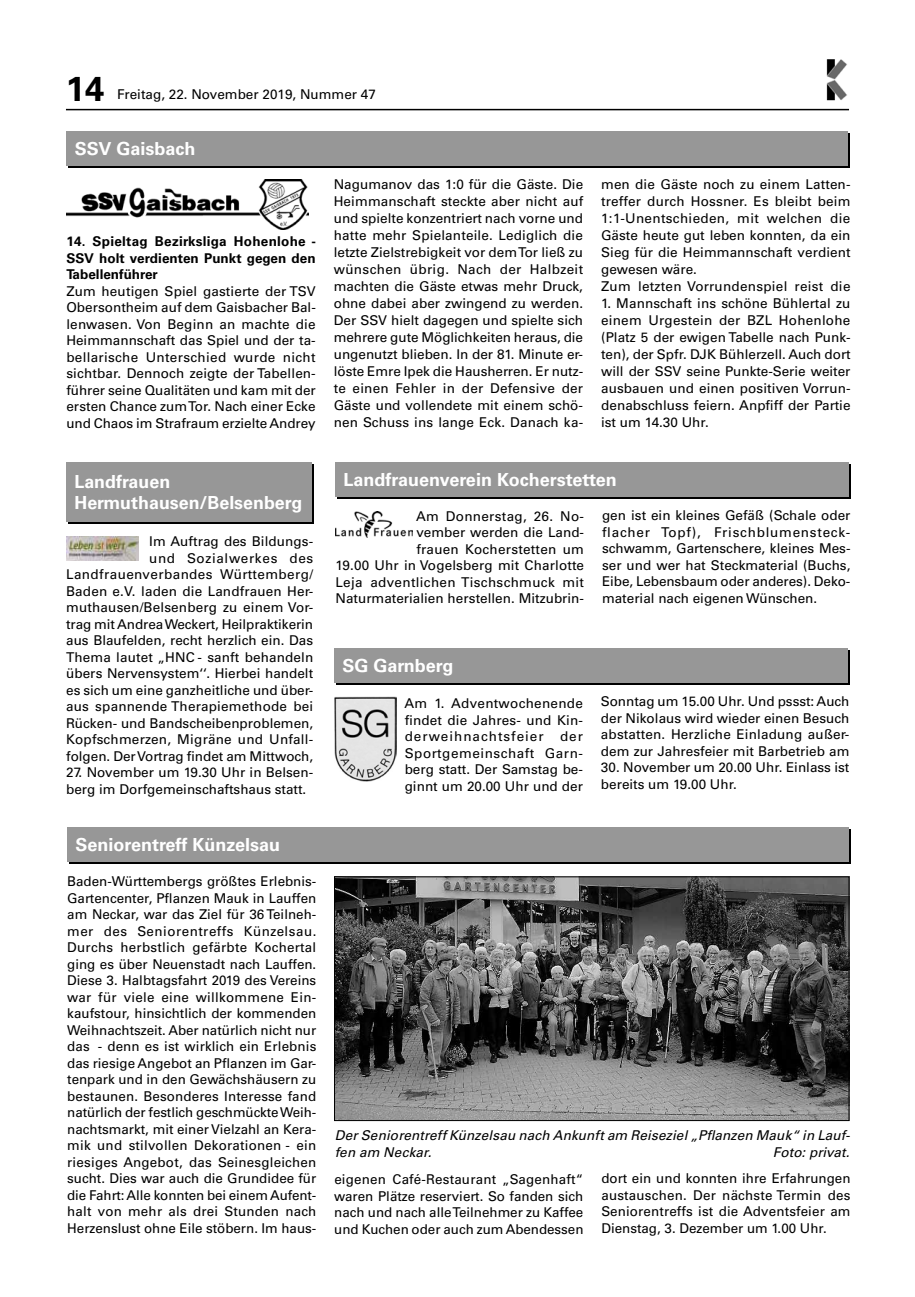
<style>
.page{position:relative;width:915px;height:1297px;background:#fff}
.page>*{position:absolute;margin:0;border:0;box-sizing:border-box;transform-origin:0 0}
.t1{font:700 34.5px "Univers LT Pro 65";color:#000}
.t2{font:700 18px/21px "Univers LT Pro 65";color:#fff}
.t3{font:13.5px/16.5px "Univers LT Pro 55 Roman";color:#000;text-align:justify}
.t4{font:italic 13.5px/16.5px "Univers LT Pro 55";letter-spacing:.01em;color:#000}
.t5{font:700 13.5px/16.5px "Univers LT Pro 65";letter-spacing:.005em;color:#000;text-align:justify}
</style>
<div class="page">
<hr style="left:66px;top:109px;width:782px;height:1px;background:#000">
<img style="left:826px;top:60px;width:21px;height:40px">
<img style="left:66px;top:180px;width:243px;height:50px">
<div style="left:68px;top:134px;width:781px;height:34px;background:#000"></div>
<div style="left:66px;top:132px;width:781px;height:34px;background:#979797"></div>
<div style="left:69px;top:829px;width:781px;height:35px;background:#000"></div>
<div style="left:67px;top:828px;width:781px;height:34px;background:#979797"></div>
<img style="left:336px;top:879px;width:510px;height:240px">
<div style="left:334px;top:877px;width:514px;height:244px;border:1px solid #000"></div>
<div style="left:337px;top:465px;width:513px;height:34px;background:#000"></div>
<div style="left:335px;top:463px;width:513px;height:34px;background:#979797"></div>
<img style="left:335px;top:511px;width:77px;height:26px">
<svg style="left:68px;top:465px;width:245px;height:59px"></svg>
<div style="left:66px;top:463px;width:245px;height:59px;background:#979797"></div>
<img style="left:66px;top:536px;width:72px;height:25px">
<div style="left:335px;top:650px;width:514px;height:34px;background:#979797"></div>
<div style="left:334px;top:648px;width:513px;height:34px;background:#979797"></div>
<img style="left:334px;top:696px;width:62px;height:86px">
<h1 class="t1" style="left:66px;top:68px;width:40px">14</h1>
<p class="t3" style="left:117px;top:86px;width:260px">Freitag, 22. November 2019, Nummer 47</p>
<h2 class="t2" style="left:75px;top:139px;width:122px">SSV Gaisbach</h2>
<p class="t5" style="left:66px;top:233px;width:251px">14. Spieltag Bezirksliga Hohenlohe - SSV holt verdienten Punkt gegen den Tabellenführer</p>
<p class="t3" style="left:66px;top:283px;width:251px">Zum heutigen Spiel gastierte der TSV Obersontheim auf dem Gaisbacher Bal&shy;lenwasen. Von Beginn an machte die Heimmannschaft das Spiel und der ta&shy;bellarische Unterschied wurde nicht sichtbar. Dennoch zeigte der Tabellen&shy;führer seine Qualitäten und kam mit der ersten Chance zum Tor. Nach einer Ecke und Chaos im Strafraum erzielte Andrey</p>
<h2 class="t2" style="left:74px;top:472px;width:229px">Landfrauen<br>Hermuthausen/Belsenberg</h2>
<p class="t3" style="left:66px;top:533px;width:248px;text-align:right">Im Auftrag des Bildungs-<br>und Sozialwerkes des Landfrauenverbandes Württemberg/ Baden e.V. laden die Landfrauen Her&shy;muthausen/Belsenberg zu einem Vor&shy;trag mit Andrea Weckert, Heilpraktikerin aus Blaufelden, recht herzlich ein. Das Thema lautet „HNC - sanft behandeln übers Nervensystem‘‘. Hierbei handelt es sich um eine ganzheitliche und über&shy;aus spannende Therapiemethode bei Rücken- und Bandscheibenproblemen, Kopfschmerzen, Migräne und Unfall&shy;folgen. Der Vortrag findet am Mittwoch,</p>
<p class="t3" style="left:66px;top:764px;width:248px">27. November um 19.30 Uhr in Belsen&shy;berg im Dorfgemeinschaftshaus statt.</p>
<h2 class="t2" style="left:75px;top:834px;width:206px">Seniorentreff Künzelsau</h2>
<p class="t3" style="left:67px;top:873px;width:251px">Baden-Württembergs größtes Erlebnis-Gartencenter, Pflanzen Mauk in Lauffen am Neckar, war das Ziel für 36 Teilneh&shy;mer des Seniorentreffs Künzelsau.<br>Durchs herbstlich gefärbte Kochertal ging es über Neuenstadt nach Lauffen.<br>Diese 3. Halbtagsfahrt 2019 des Vereins war für viele eine willkommene Ein&shy;kaufstour, hinsichtlich der kommenden Weihnachtszeit. Aber natürlich nicht nur das - denn es ist wirklich ein Erlebnis das riesige Angebot an Pflanzen im Gar&shy;tenpark und in den Gewächshäusern zu bestaunen. Besonderes Interesse fand natürlich der festlich geschmückte Weih&shy;nachtsmarkt, mit einer Vielzahl an Kera&shy;mik und stilvollen Dekorationen - ein riesiges Angebot, das Seinesgleichen sucht. Dies war auch die Grundidee für die Fahrt: Alle konnten bei einem Aufent&shy;halt von mehr als drei Stunden nach Herzenslust ohne Eile stöbern. Im haus-</p>
<p class="t3" style="left:333px;top:176px;width:251px;line-height:17px">Nagumanov das 1:0 für die Gäste. Die Heimmanschaft steckte aber nicht auf und spielte konzentriert nach vorne und hatte mehr Spielanteile. Lediglich die letzte Zielstrebigkeit vor dem Tor ließ zu wünschen übrig. Nach der Halbzeit machten die Gäste etwas mehr Druck, ohne dabei aber zwingend zu werden.<br>Der SSV hielt dagegen und spielte sich mehrere gute Möglichkeiten heraus, die ungenutzt blieben. In der 81. Minute er&shy;löste Emre Ipek die Hausherren. Er nutz&shy;te einen Fehler in der Defensive der Gäste und vollendete mit einem schö&shy;nen Schuss ins lange Eck. Danach ka-</p>
<p class="t3" style="left:601px;top:176px;width:251px;line-height:17px;text-align:left">men die Gäste noch zu einem Latten&shy;treffer durch Hossner. Es bleibt beim 1:1-Unentschieden, mit welchen die Gäste heute gut leben konnten, da ein Sieg für die Heimmannschaft verdient gewesen wäre.<br>Zum letzten Vorrundenspiel reist die</p>
<p class="t3" style="left:601px;top:295px;width:251px;line-height:17px">1. Mannschaft ins schöne Bühlertal zu einem Urgestein der BZL Hohenlohe (Platz 5 der ewigen Tabelle nach Punk&shy;ten), der Spfr. DJK Bühlerzell. Auch dort will der SSV seine Punkte-Serie weiter ausbauen und einen positiven Vorrun&shy;denabschluss feiern. Anpfiff der Partie ist um 14.30 Uhr.</p>
<h2 class="t2" style="left:343px;top:469px;width:275px">Landfrauenverein Kocherstetten</h2>
<p class="t3" style="left:335px;top:507px;width:250px;text-align:right">Am Donnerstag, 26. No-<br>vember werden die Land-<br>frauen Kocherstetten um<br>19.00 Uhr in Vogelsberg mit Charlotte<br>Leja adventlichen Tischschmuck mit<br>Naturmaterialien herstellen. Mitzubrin-</p>
<p class="t3" style="left:602px;top:507px;width:250px">gen ist ein kleines Gefäß (Schale oder flacher Topf), Frischblumensteck&shy;schwamm, Gartenschere, kleines Mes&shy;ser und wer hat Steckmaterial (Buchs, Eibe, Lebensbaum oder anderes). Deko&shy;material nach eigenen Wünschen.</p>
<h2 class="t2" style="left:342px;top:655px;width:112px">SG Garnberg</h2>
<p class="t3" style="left:404px;top:695px;width:180px">Am 1. Adventwochenende findet die Jahres- und Kin&shy;derweihnachtsfeier der Sportgemeinschaft Garn&shy;berg statt. Der Samstag be&shy;ginnt um 20.00 Uhr und der</p>
<p class="t3" style="left:600px;top:693px;width:250px">Sonntag um 15.00 Uhr. Und pssst: Auch der Nikolaus wird wieder einen Besuch abstatten. Herzliche Einladung außer&shy;dem zur Jahresfeier mit Barbetrieb am</p>
<p class="t3" style="left:600px;top:759px;width:250px">30. November um 20.00 Uhr. Einlass ist bereits um 19.00 Uhr.</p>
<p class="t4" style="left:334px;top:1127px;width:516px">Der Seniorentreff Künzelsau nach Ankunft am Reiseziel „Pflanzen Mauk“ in Lauf&shy;fen am Neckar.</p>
<p class="t4" style="left:772px;top:1144px;width:78px">Foto: privat.</p>
<p class="t3" style="left:334px;top:1171px;width:250px">eigenen Café-Restaurant „Sagenhaft“ waren Plätze reserviert. So fanden sich nach und nach alle Teilnehmer zu Kaffee und Kuchen oder auch zum Abendessen</p>
<p class="t3" style="left:601px;top:1170px;width:250px">dort ein und konnten ihre Erfahrungen austauschen. Der nächste Termin des Seniorentreffs ist die Adventsfeier am Dienstag, 3. Dezember um 1.00 Uhr.</p>
</div>
